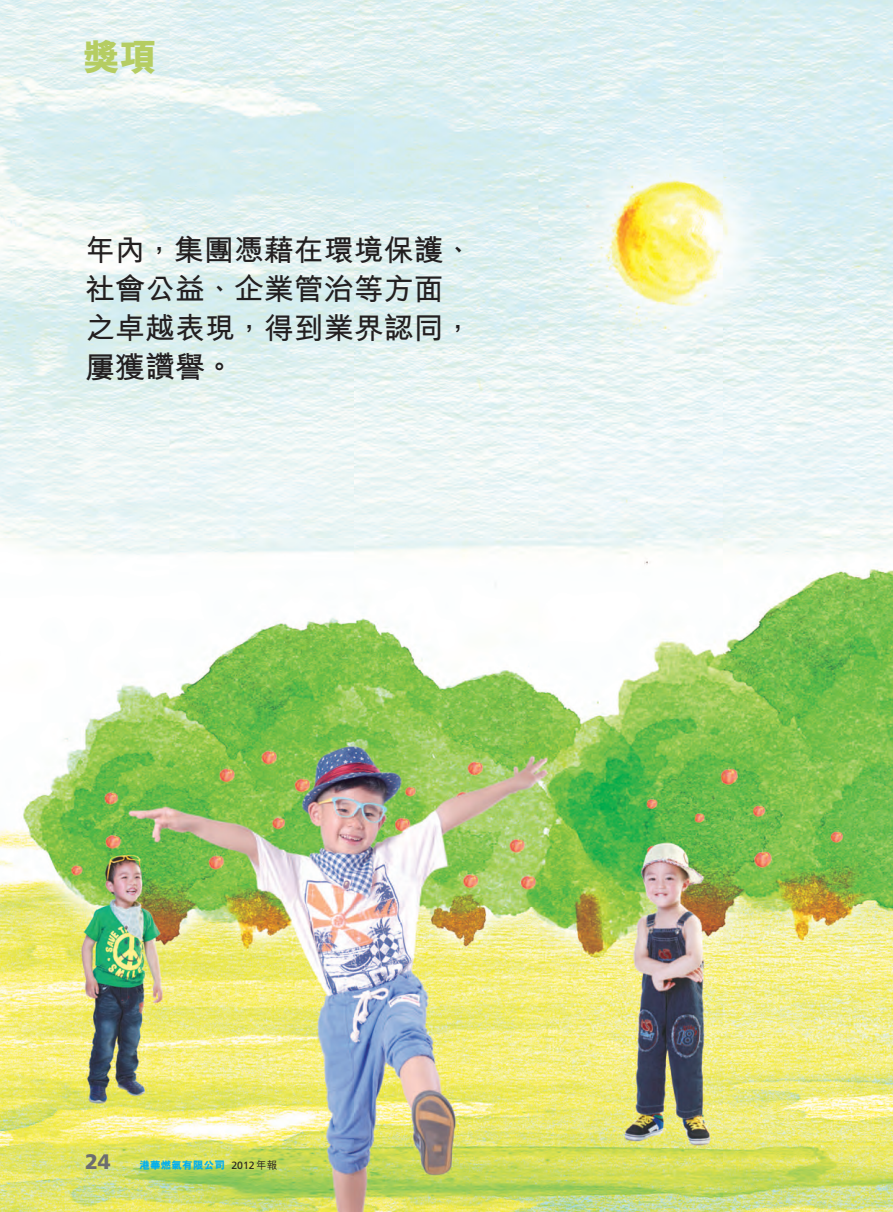
<style>
.page{position:relative;width:893px;height:1212px;background:#fff}
.page>*{position:absolute;margin:0;border:0;box-sizing:border-box;transform-origin:0 0}
.t1{font:800 37.5px "M Hei HK";color:#b5cd62}
.t2{font:700 30px/39px "M Hei HK";color:#231f20}
.t3{font:900 21px "Frutiger LT Std";color:#6c6d70}
.t4{font:800 10.5px "M Hei HK";letter-spacing:.02em;color:#00aeef}
.s1{font-family:"Frutiger LT Std";font-weight:400;color:#231f20}
.s2{font-weight:500;color:#231f20}
</style>
<div class="page">
<img style="left:0;top:0;width:893px;height:1212px">
<p class="t1" style="left:83px;top:38px;width:76px">獎項</p>
<p class="t2" style="left:85px;top:228px;width:390px">年內，集團憑藉在環境保護、社會公益、企業管治等方面之卓越表現，得到業界認同，屢獲讚譽。</p>
<p class="t3" style="left:85px;top:1149px;width:27px">24</p>
<p class="t4" style="left:139px;top:1160px;width:139px">港華燃氣有限公司 <span class="s1">2012</span><span class="s2">年報</span></p>
</div>
